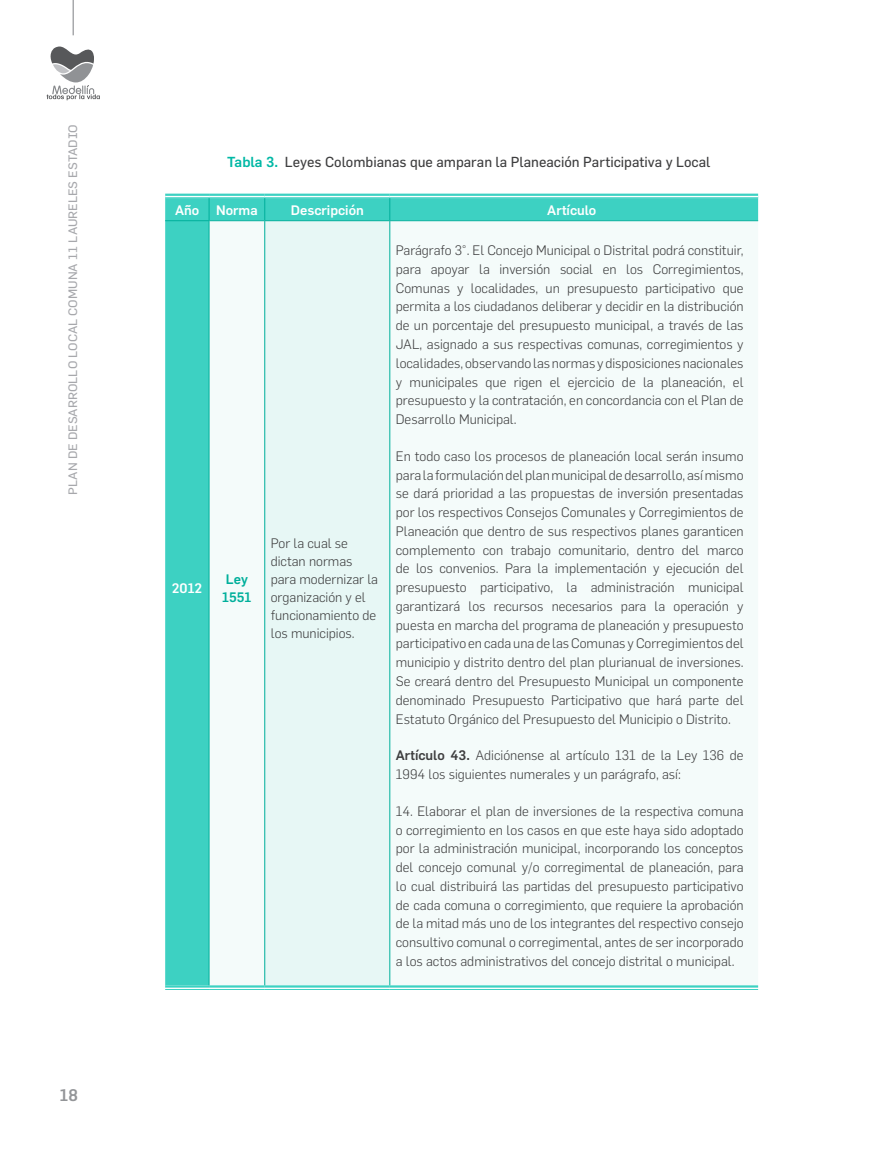
<style>
.page{position:relative;width:893px;height:1149px;background:#fff}
.page>*{position:absolute;margin:0;border:0;box-sizing:border-box;transform-origin:0 0}
.t1{font:500 16.5px "Flama";color:#939598}
.t2{font:14.25px "Flama";color:#3e3e3f}
.t3{font:300 13.5px/18.8px "Flama";color:#3e3e3f;text-align:justify}
.t4{font:500 13.5px "Flama";color:#fff}
.t5{font:500 13.5px/18px "Flama";color:#00af9b}
.t6{font:12px "Flama";color:#a7a8ac;scale:1.06 1}
.s1{font-weight:500;color:#00b8a5}
.s2{font-weight:500}
</style>
<div class="page">
<svg style="left:47px;top:46px;width:53px;height:54px"></svg>
<hr style="left:73px;top:0;width:1px;height:35px;background:#939598">
<svg style="left:165px;top:198px;width:593px;height:787px;background:#43d2c4"></svg>
<div style="left:210px;top:221px;width:548px;height:764px;background:#f4fbfa"></div>
<div style="left:265px;top:221px;width:125px;height:766px;background:#e7f7f5"></div>
<hr style="left:165px;top:985px;width:44px;height:4px;background:#86e2d8">
<hr style="left:209px;top:985px;width:56px;height:4px;background:#86e2d8">
<hr style="left:265px;top:985px;width:125px;height:4px;background:#86e2d8">
<hr style="left:390px;top:985px;width:368px;height:4px;background:#86e2d8">
<hr style="left:165px;top:193px;width:44px;height:3px;background:#3dd1c2">
<hr style="left:165px;top:197px;width:44px;height:1px;background:#3dd1c2">
<hr style="left:209px;top:193px;width:56px;height:3px;background:#3dd1c2">
<hr style="left:209px;top:197px;width:56px;height:1px;background:#3dd1c2">
<hr style="left:265px;top:193px;width:125px;height:3px;background:#3dd1c2">
<hr style="left:265px;top:197px;width:125px;height:1px;background:#3dd1c2">
<hr style="left:390px;top:193px;width:368px;height:3px;background:#3dd1c2">
<hr style="left:390px;top:197px;width:368px;height:1px;background:#3dd1c2">
<hr style="left:165px;top:985px;width:44px;height:2px;background:#3dd1c2">
<hr style="left:165px;top:988px;width:44px;height:1px;background:#3dd1c2">
<hr style="left:209px;top:985px;width:56px;height:2px;background:#3dd1c2">
<hr style="left:209px;top:988px;width:56px;height:1px;background:#3dd1c2">
<hr style="left:265px;top:985px;width:125px;height:2px;background:#3dd1c2">
<hr style="left:265px;top:988px;width:125px;height:1px;background:#3dd1c2">
<hr style="left:390px;top:985px;width:368px;height:2px;background:#3dd1c2">
<hr style="left:390px;top:988px;width:368px;height:1px;background:#3dd1c2">
<svg style="left:209px;top:198px;width:1px;height:22px"></svg>
<svg style="left:264px;top:198px;width:1px;height:22px"></svg>
<svg style="left:389px;top:198px;width:1px;height:22px"></svg>
<hr style="left:165px;top:220px;width:44px;height:1px;background:#00af9b">
<hr style="left:209px;top:220px;width:56px;height:1px;background:#00af9b">
<hr style="left:265px;top:220px;width:125px;height:1px;background:#00af9b">
<hr style="left:390px;top:220px;width:368px;height:1px;background:#00af9b">
<hr style="left:209px;top:221px;width:1px;height:764px;background:#00af9b">
<hr style="left:264px;top:221px;width:1px;height:764px;background:#00af9b">
<hr style="left:389px;top:221px;width:1px;height:764px;background:#00af9b">
<p class="t6" style="left:66px;top:495px;width:351px;rotate:-90deg">PLAN DE DESARROLLO LOCAL COMUNA 11 LAURELES ESTADIO</p>
<p class="t1" style="left:60px;top:1082px;width:20px">18</p>
<p class="t2" style="left:227px;top:153px;width:485px"><span class="s1">Tabla 3.</span> Leyes Colombianas que amparan la Planeación Participativa y Local</p>
<p class="t4" style="left:175px;top:200px;width:84px">Año Norma</p>
<p class="t4" style="left:291px;top:200px;width:75px">Descripción</p>
<p class="t4" style="left:547px;top:200px;width:51px">Artículo</p>
<p class="t4" style="left:172px;top:578px;width:32px">2012</p>
<p class="t5" style="left:222px;top:568px;width:31px">Ley<br>1551</p>
<p class="t3" style="left:271px;top:533px;width:109px;line-height:18px;text-align:left">Por la cual se dictan normas para modernizar la organización y el funcionamiento de los municipios.</p>
<p class="t3" style="left:396px;top:240px;width:349px">Parágrafo 3°. El Concejo Municipal o Distrital podrá constituir, para apoyar la inversión social en los Corregimientos, Comunas y localidades, un presupuesto participativo que permita a los ciudadanos deliberar y decidir en la distribución de un porcentaje del presupuesto municipal, a través de las JAL, asignado a sus respectivas comunas, corregimientos y localidades, observando las normas y disposiciones nacionales y municipales que rigen el ejercicio de la planeación, el presupuesto y la contratación, en concordancia con el Plan de Desarrollo Municipal.</p>
<p class="t3" style="left:396px;top:446px;width:349px">En todo caso los procesos de planeación local serán insumo para la formulación del plan municipal de desarrollo, así mismo se dará prioridad a las propuestas de inversión presentadas por los respectivos Consejos Comunales y Corregimientos de Planeación que dentro de sus respectivos planes garanticen complemento con trabajo comunitario, dentro del marco de los convenios. Para la implementación y ejecución del presupuesto participativo, la administración municipal garantizará los recursos necesarios para la operación y puesta en marcha del programa de planeación y presupuesto participativo en cada una de las Comunas y Corregimientos del municipio y distrito dentro del plan plurianual de inversiones.<br>Se creará dentro del Presupuesto Municipal un componente denominado Presupuesto Participativo que hará parte del Estatuto Orgánico del Presupuesto del Municipio o Distrito.</p>
<p class="t3" style="left:396px;top:745px;width:349px"><span class="s2">Artículo 43.</span> Adiciónense al artículo 131 de la Ley 136 de<br>1994 los siguientes numerales y un parágrafo, así:</p>
<p class="t3" style="left:396px;top:800px;width:349px">14. Elaborar el plan de inversiones de la respectiva comuna o corregimiento en los casos en que este haya sido adoptado por la administración municipal, incorporando los conceptos del concejo comunal y/o corregimental de planeación, para lo cual distribuirá las partidas del presupuesto participativo de cada comuna o corregimiento, que requiere la aprobación de la mitad más uno de los integrantes del respectivo consejo consultivo comunal o corregimental, antes de ser incorporado a los actos administrativos del concejo distrital o municipal.</p>
</div>
